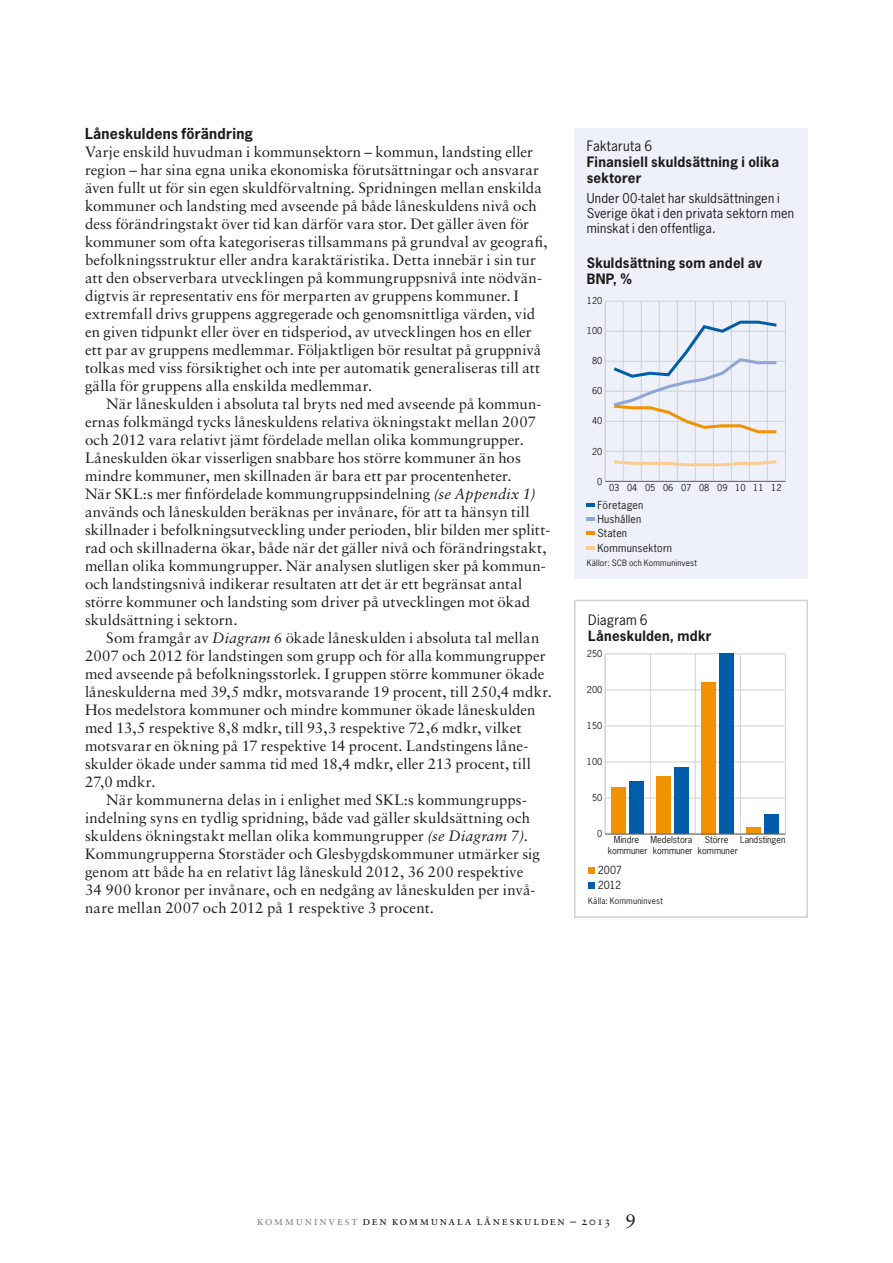
<style>
.page{position:relative;width:893px;height:1263px;background:#fff}
.page>*{position:absolute;margin:0;border:0;box-sizing:border-box;transform-origin:0 0}
.t1{font:15px/18px "Sabon LT Std";letter-spacing:.005em;color:#1d1d1b}
.t2{font:700 14.25px "News Gothic Std";letter-spacing:.015em;color:#1d1d1b}
.t3{font:700 13.5px/16.2px "News Gothic Std";letter-spacing:.02em;color:#1d1d1b}
.t4{font:13.5px "News Gothic Std";letter-spacing:.015em;color:#1d1d1b}
.t5{font:12.75px/15.3px "News Gothic Std";letter-spacing:.015em;color:#1d1d1b}
.t6{font:12px "Sabon LT Std";letter-spacing:.135em;color:#1d1d1b}
.t7{font:10.5px/14.2px "News Gothic Std";letter-spacing:.02em;color:#1d1d1b}
.t8{font:10.5px/15px "News Gothic Std";letter-spacing:-.01em;color:#1d1d1b}
.t9{font:9px/10.8px "News Gothic Std";color:#1d1d1b}
.t10{font:8.25px "News Gothic Std";letter-spacing:.03em;color:#1d1d1b}
.s1{font-style:italic}
.s2{color:#878787}
.s3{font-size:19.5px}
</style>
<div class="page">
<div style="left:588px;top:867px;width:7px;height:7px;background:#f39200"></div>
<div style="left:588px;top:882px;width:7px;height:7px;background:#005da9"></div>
<div style="left:574px;top:600px;width:234px;height:318px;border:2px solid #d1d1d1"></div>
<hr style="left:650px;top:654px;width:1px;height:180px;background:#d1d1d1">
<hr style="left:695px;top:654px;width:1px;height:180px;background:#d1d1d1">
<hr style="left:740px;top:654px;width:1px;height:180px;background:#d1d1d1">
<hr style="left:785px;top:654px;width:1px;height:180px;background:#d1d1d1">
<hr style="left:605px;top:654px;width:1px;height:180px;background:#d1d1d1">
<hr style="left:605px;top:798px;width:180px;height:1px;background:#d1d1d1">
<hr style="left:605px;top:762px;width:180px;height:1px;background:#d1d1d1">
<hr style="left:605px;top:725px;width:180px;height:1px;background:#d1d1d1">
<hr style="left:605px;top:689px;width:180px;height:1px;background:#d1d1d1">
<hr style="left:605px;top:653px;width:180px;height:1px;background:#d1d1d1">
<div style="left:629px;top:781px;width:15px;height:53px;background:#005da9"></div>
<div style="left:675px;top:768px;width:14px;height:66px;background:#005da9"></div>
<div style="left:720px;top:654px;width:14px;height:180px;background:#005da9"></div>
<div style="left:765px;top:814px;width:14px;height:20px;background:#005da9"></div>
<div style="left:611px;top:788px;width:15px;height:46px;background:#f39200"></div>
<div style="left:656px;top:776px;width:15px;height:58px;background:#f39200"></div>
<div style="left:702px;top:682px;width:14px;height:152px;background:#f39200"></div>
<div style="left:747px;top:827px;width:14px;height:7px;background:#f39200"></div>
<hr style="left:605px;top:834px;width:180px;height:1px;background:#646463">
<div style="left:574px;top:128px;width:234px;height:450px;background:#eef1fa"></div>
<svg style="left:587px;top:503px;width:8px;height:4px"></svg>
<svg style="left:587px;top:517px;width:8px;height:4px"></svg>
<svg style="left:587px;top:532px;width:8px;height:3px"></svg>
<svg style="left:587px;top:546px;width:8px;height:3px"></svg>
<hr style="left:623px;top:301px;width:1px;height:180px;background:#d1d1d1">
<hr style="left:641px;top:301px;width:1px;height:180px;background:#d1d1d1">
<hr style="left:659px;top:301px;width:1px;height:180px;background:#d1d1d1">
<hr style="left:677px;top:301px;width:1px;height:180px;background:#d1d1d1">
<hr style="left:695px;top:301px;width:1px;height:180px;background:#d1d1d1">
<hr style="left:713px;top:301px;width:1px;height:180px;background:#d1d1d1">
<hr style="left:731px;top:301px;width:1px;height:180px;background:#d1d1d1">
<hr style="left:749px;top:301px;width:1px;height:180px;background:#d1d1d1">
<hr style="left:767px;top:301px;width:1px;height:180px;background:#d1d1d1">
<hr style="left:785px;top:301px;width:1px;height:180px;background:#d1d1d1">
<hr style="left:605px;top:301px;width:1px;height:180px;background:#d1d1d1">
<hr style="left:605px;top:451px;width:180px;height:1px;background:#d1d1d1">
<hr style="left:605px;top:421px;width:180px;height:1px;background:#d1d1d1">
<hr style="left:605px;top:391px;width:180px;height:1px;background:#d1d1d1">
<hr style="left:605px;top:361px;width:180px;height:1px;background:#d1d1d1">
<hr style="left:605px;top:331px;width:180px;height:1px;background:#d1d1d1">
<hr style="left:605px;top:301px;width:180px;height:1px;background:#d1d1d1">
<svg style="left:614px;top:460px;width:162px;height:6px"></svg>
<svg style="left:614px;top:321px;width:163px;height:112px"></svg>
<hr style="left:605px;top:481px;width:180px;height:1px;background:#646463">
<p class="t2" style="left:85px;top:124px;width:170px">Låneskuldens förändring</p>
<p class="t1" style="left:85px;top:142px;width:464px">Varje enskild huvudman i kommunsektorn – kommun, landsting eller region – har sina egna unika ekonomiska förutsättningar och ansvarar även fullt ut för sin egen skuldförvaltning. Spridningen mellan enskilda kommuner och landsting med avseende på både låneskuldens nivå och dess förändringstakt över tid kan därför vara stor. Det gäller även för kommuner som ofta kategoriseras tillsammans på grundval av geografi, befolkningsstruktur eller andra karaktäristika. Detta innebär i sin tur att den observerbara utvecklingen på kommungruppsnivå inte nödvän&shy;digtvis är representativ ens för merparten av gruppens kommuner. I extremfall drivs gruppens aggregerade och genomsnittliga värden, vid en given tidpunkt eller över en tidsperiod, av utvecklingen hos en eller ett par av gruppens medlemmar. Följaktligen bör resultat på gruppnivå tolkas med viss försiktighet och inte per automatik generaliseras till att gälla för gruppens alla enskilda medlemmar.</p>
<p class="t1" style="left:85px;top:394px;width:467px;text-indent:21px">När låneskulden i absoluta tal bryts ned med avseende på kommun&shy;ernas folkmängd tycks låneskuldens relativa ökningstakt mellan 2007 och 2012 vara relativt jämt fördelade mellan olika kommungrupper.<br>Låneskulden ökar visserligen snabbare hos större kommuner än hos mindre kommuner, men skillnaden är bara ett par procentenheter.<br>När SKL:s mer finfördelade kommungruppsindelning <span class="s1">(se Appendix 1) </span>används och låneskulden beräknas per invånare, för att ta hänsyn till skillnader i befolkningsutveckling under perioden, blir bilden mer splitt&shy;rad och skillnaderna ökar, både när det gäller nivå och förändringstakt, mellan olika kommungrupper. När analysen slutligen sker på kommun&shy;och landstingsnivå indikerar resultaten att det är ett begränsat antal större kommuner och landsting som driver på utvecklingen mot ökad skuldsättning i sektorn.</p>
<p class="t1" style="left:106px;top:628px;width:435px">Som framgår av <span class="s1">Diagram 6</span> ökade låneskulden i absoluta tal mellan</p>
<p class="t1" style="left:85px;top:646px;width:462px">2007 och 2012 för landstingen som grupp och för alla kommungrupper</p>
<p class="t1" style="left:85px;top:664px;width:461px">med avseende på befolkningsstorlek. I gruppen större kommuner ökade</p>
<p class="t1" style="left:85px;top:682px;width:468px">låneskulderna med 39,5 mdkr, motsvarande 19 procent, till 250,4 mdkr.</p>
<p class="t1" style="left:85px;top:700px;width:452px">Hos medelstora kommuner och mindre kommuner ökade låneskulden</p>
<p class="t1" style="left:85px;top:718px;width:438px">med 13,5 respektive 8,8 mdkr, till 93,3 respektive 72,6 mdkr, vilket</p>
<p class="t1" style="left:85px;top:736px;width:445px">motsvarar en ökning på 17 respektive 14 procent. Landstingens låne-</p>
<p class="t1" style="left:85px;top:754px;width:447px">skulder ökade under samma tid med 18,4 mdkr, eller 213 procent, till</p>
<p class="t1" style="left:85px;top:772px;width:72px">27,0 mdkr.</p>
<p class="t1" style="left:106px;top:790px;width:421px">När kommunerna delas in i enlighet med SKL:s kommungrupps-</p>
<p class="t1" style="left:85px;top:808px;width:447px">indelning syns en tydlig spridning, både vad gäller skuldsättning och</p>
<p class="t1" style="left:85px;top:826px;width:445px">skuldens ökningstakt mellan olika kommungrupper <span class="s1">(se Diagram 7).</span></p>
<p class="t1" style="left:85px;top:844px;width:456px">Kommungrupperna Storstäder och Glesbygdskommuner utmärker sig</p>
<p class="t1" style="left:85px;top:862px;width:440px">genom att både ha en relativt låg låneskuld 2012, 36 200 respektive</p>
<p class="t1" style="left:85px;top:880px;width:452px">34 900 kronor per invånare, och en nedgång av låneskulden per invå-</p>
<p class="t1" style="left:85px;top:898px;width:351px">nare mellan 2007 och 2012 på 1 respektive 3 procent.</p>
<p class="t4" style="left:587px;top:137px;width:67px">Faktaruta 6</p>
<p class="t3" style="left:587px;top:154px;width:194px">Finansiell skuldsättning i olika sektorer</p>
<p class="t5" style="left:587px;top:190px;width:209px">Under 00-talet har skuldsättningen i<br>Sverige ökat i den privata sektorn men minskat i den offentliga.</p>
<p class="t3" style="left:587px;top:254px;width:177px">Skuldsättning som andel av<br>BNP, %</p>
<p class="t9" style="left:587px;top:295px;width:17px">120</p>
<p class="t9" style="left:587px;top:325px;width:17px">100</p>
<p class="t9" style="left:592px;top:355px;width:12px">80</p>
<p class="t9" style="left:592px;top:386px;width:12px">60</p>
<p class="t9" style="left:592px;top:416px;width:12px">40</p>
<p class="t9" style="left:592px;top:446px;width:12px">20</p>
<p class="t9" style="left:597px;top:476px;width:7px">0</p>
<p class="t9" style="left:609px;top:482px;width:174px">03 04 05 06 07 08 09 10 11 12</p>
<p class="t7" style="left:597px;top:498px;width:76px">Företagen<br>Hushållen<br>Staten<br>Kommunsektorn</p>
<p class="t10" style="left:587px;top:557px;width:112px">Källor: SCB och Kommuninvest</p>
<p class="t4" style="left:588px;top:611px;width:61px">Diagram 6</p>
<p class="t3" style="left:588px;top:627px;width:125px">Låneskulden, mdkr</p>
<p class="t9" style="left:587px;top:648px;width:17px">250</p>
<p class="t9" style="left:587px;top:684px;width:17px">200</p>
<p class="t9" style="left:587px;top:720px;width:17px">150</p>
<p class="t9" style="left:587px;top:756px;width:17px">100</p>
<p class="t9" style="left:592px;top:792px;width:12px">50</p>
<p class="t9" style="left:597px;top:828px;width:7px">0</p>
<p class="t9" style="left:705px;top:834px;width:25px">Större</p>
<p class="t9" style="left:740px;top:834px;width:47px">Landstingen</p>
<p class="t9" style="left:698px;top:845px;width:41px">kommuner</p>
<p class="t9" style="left:608px;top:834px;width:41px;text-align:center">Mindre kommuner</p>
<p class="t9" style="left:650px;top:834px;width:44px">Medelstora kommuner</p>
<p class="t8" style="left:598px;top:863px;width:26px">2007<br>2012</p>
<p class="t10" style="left:588px;top:895px;width:76px">Källa: Kommuninvest</p>
<p class="t6" style="left:257px;top:1214px;width:381px"><span class="s2">kommuninvest</span> DEN KOMMUNALA LÅNESKULDEN – 2013 <span class="s3">9</span></p>
</div>
